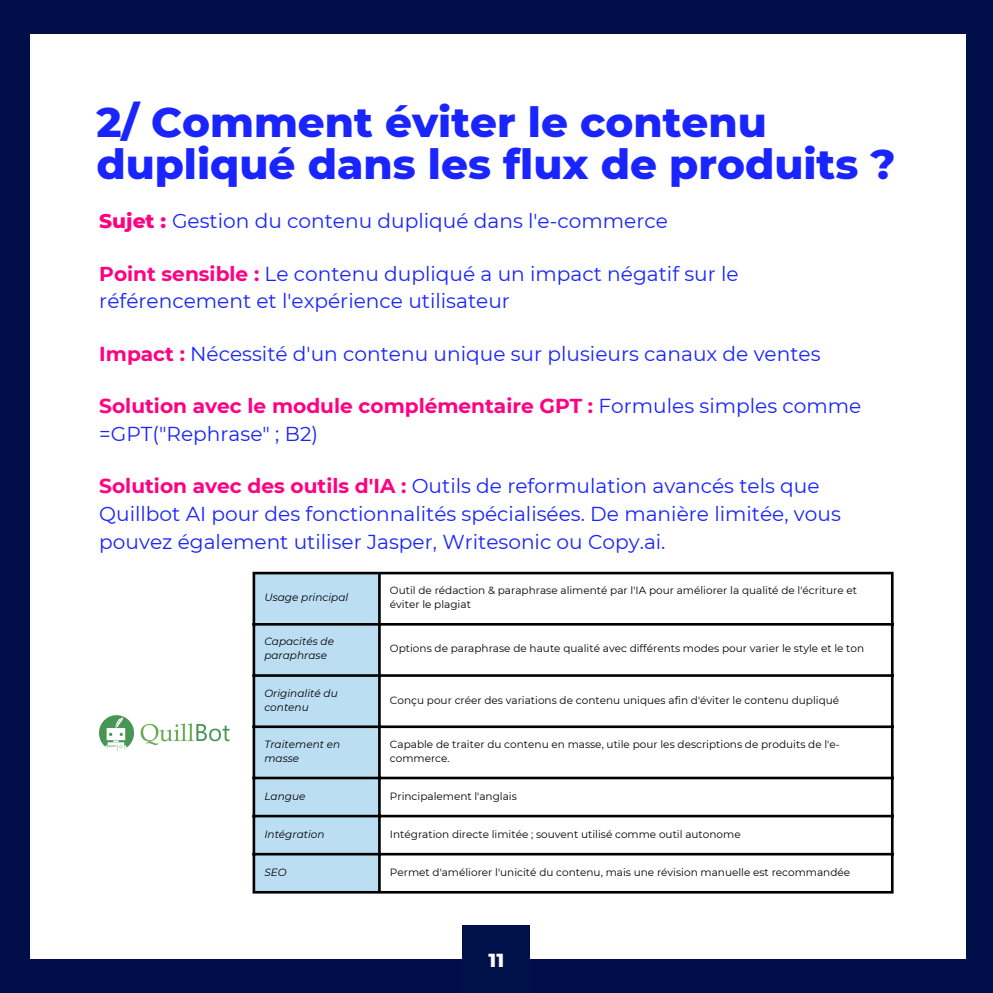
<style>
.page{position:relative;width:993px;height:993px;background:#fff}
.page>*{position:absolute;margin:0;border:0;box-sizing:border-box;transform-origin:0 0}
.t1{font:800 42px/42px "Montserrat";color:#1924fe}
.t2{font:20.12px/27.7px "Montserrat";color:#1924fe}
.t3{font:800 19.25px "Montserrat";color:#fff}
.t4{font:10.5px/14px "Montserrat";color:#000}
.t5{font:italic 10.5px/14px "Montserrat";color:#000}
.s1{font-weight:800;color:#ff0082}
.s2{font-weight:700;color:#ff0082}
</style>
<div class="page">
<div style="left:0;top:34px;width:30px;height:925px;background:#000f49"></div>
<div style="left:966px;top:34px;width:26px;height:925px;background:#000f49"></div>
<div style="left:0;top:959px;width:992px;height:33px;background:#000f49"></div>
<div style="left:0;top:0;width:992px;height:34px;background:#000f49"></div>
<img style="left:99px;top:715px;width:131px;height:36px">
<div style="left:463px;top:925px;width:67px;height:67px;background:#001049"></div>
<div style="left:255px;top:574px;width:123px;height:316px;background:#bbdef3"></div>
<hr style="left:252px;top:574px;width:3px;height:316px;background:#000">
<hr style="left:378px;top:574px;width:2px;height:316px;background:#000">
<hr style="left:890px;top:574px;width:3px;height:316px;background:#000">
<hr style="left:252px;top:571px;width:641px;height:3px;background:#000">
<hr style="left:252px;top:623px;width:641px;height:2px;background:#000">
<hr style="left:252px;top:674px;width:641px;height:2px;background:#000">
<hr style="left:252px;top:725px;width:641px;height:3px;background:#000">
<hr style="left:252px;top:776px;width:641px;height:3px;background:#000">
<hr style="left:252px;top:814px;width:641px;height:3px;background:#000">
<hr style="left:252px;top:852px;width:641px;height:3px;background:#000">
<hr style="left:252px;top:890px;width:641px;height:3px;background:#000">
<h1 class="t1" style="left:96px;top:101px;width:800px">2/ Comment éviter le contenu dupliqué dans les flux de produits ?</h1>
<h2 class="t2" style="left:99px;top:207px;width:570px"><span class="s1">Sujet :</span> Gestion du contenu dupliqué dans l'e-commerce</h2>
<h2 class="t2" style="left:99px;top:259px;width:641px"><span class="s2">Point sensible :</span> Le contenu dupliqué a un impact négatif sur le référencement et l'expérience utilisateur</h2>
<h2 class="t2" style="left:99px;top:339px;width:722px"><span class="s2">Impact :</span> Nécessité d'un contenu unique sur plusieurs canaux de ventes</h2>
<h2 class="t2" style="left:99px;top:392px;width:763px"><span class="s2">Solution avec le module complémentaire GPT :</span> Formules simples comme =GPT("Rephrase" ; B2)</h2>
<h2 class="t2" style="left:99px;top:472px;width:743px"><span class="s2">Solution avec des outils d'IA :</span> Outils de reformulation avancés tels que<br>Quillbot AI pour des fonctionnalités spécialisées. De manière limitée, vous pouvez également utiliser Jasper, Writesonic ou Copy.ai.</h2>
<p class="t5" style="left:264px;top:590px;width:85px">Usage principal</p>
<p class="t4" style="left:390px;top:583px;width:468px">Outil de rédaction &amp; paraphrase alimenté par l'IA pour améliorer la qualité de l'écriture et éviter le plagiat</p>
<p class="t5" style="left:264px;top:634px;width:71px">Capacités de paraphrase</p>
<p class="t4" style="left:390px;top:641px;width:475px">Options de paraphrase de haute qualité avec différents modes pour varier le style et le ton</p>
<p class="t5" style="left:264px;top:685px;width:75px">Originalité du contenu</p>
<p class="t4" style="left:390px;top:692px;width:450px">Conçu pour créer des variations de contenu uniques afin d'éviter le contenu dupliqué</p>
<p class="t5" style="left:264px;top:736px;width:77px">Traitement en masse</p>
<p class="t4" style="left:390px;top:736px;width:451px">Capable de traiter du contenu en masse, utile pour les descriptions de produits de l'e&shy;commerce.</p>
<p class="t5" style="left:264px;top:789px;width:43px">Langue</p>
<p class="t4" style="left:390px;top:789px;width:128px">Principalement l'anglais</p>
<p class="t5" style="left:264px;top:827px;width:62px">Intégration</p>
<p class="t4" style="left:390px;top:827px;width:352px">Intégration directe limitée ; souvent utilisé comme outil autonome</p>
<p class="t5" style="left:264px;top:865px;width:24px">SEO</p>
<p class="t4" style="left:390px;top:865px;width:461px">Permet d'améliorer l'unicité du contenu, mais une révision manuelle est recommandée</p>
<h3 class="t3" style="left:488px;top:947px;width:17px">11</h3>
</div>
